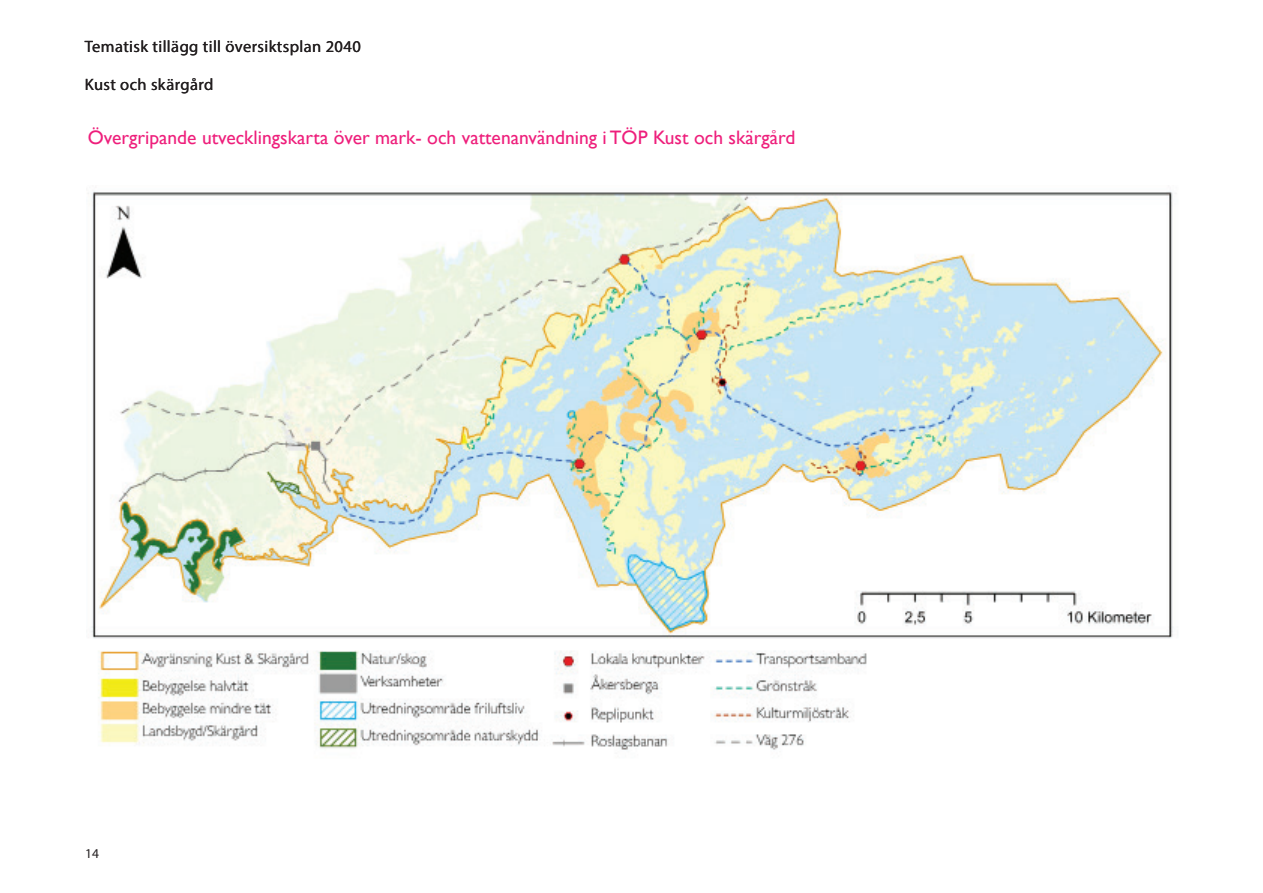
<style>
.page{position:relative;width:1263px;height:893px;background:#fff}
.page>*{position:absolute;margin:0;border:0;box-sizing:border-box;transform-origin:0 0}
.t1{font:19.5px "Gill Sans";color:#ee1e7b}
.t2{font:16.5px "Myriad Pro";letter-spacing:.025em;color:#231f20}
.t3{font:13.5px "Myriad Pro";color:#231f20}
</style>
<div class="page">
<img style="left:88px;top:191px;width:1085px;height:559px">
<p class="t2" style="left:85px;top:36px;width:277px">Tematisk tillägg till översiktsplan 2040</p>
<p class="t2" style="left:85px;top:74px;width:130px">Kust och skärgård</p>
<p class="t1" style="left:88px;top:126px;width:709px">Övergripande utvecklingskarta över mark- och vattenanvändning i TÖP Kust och skärgård</p>
<p class="t3" style="left:85px;top:845px;width:15px">14</p>
</div>
